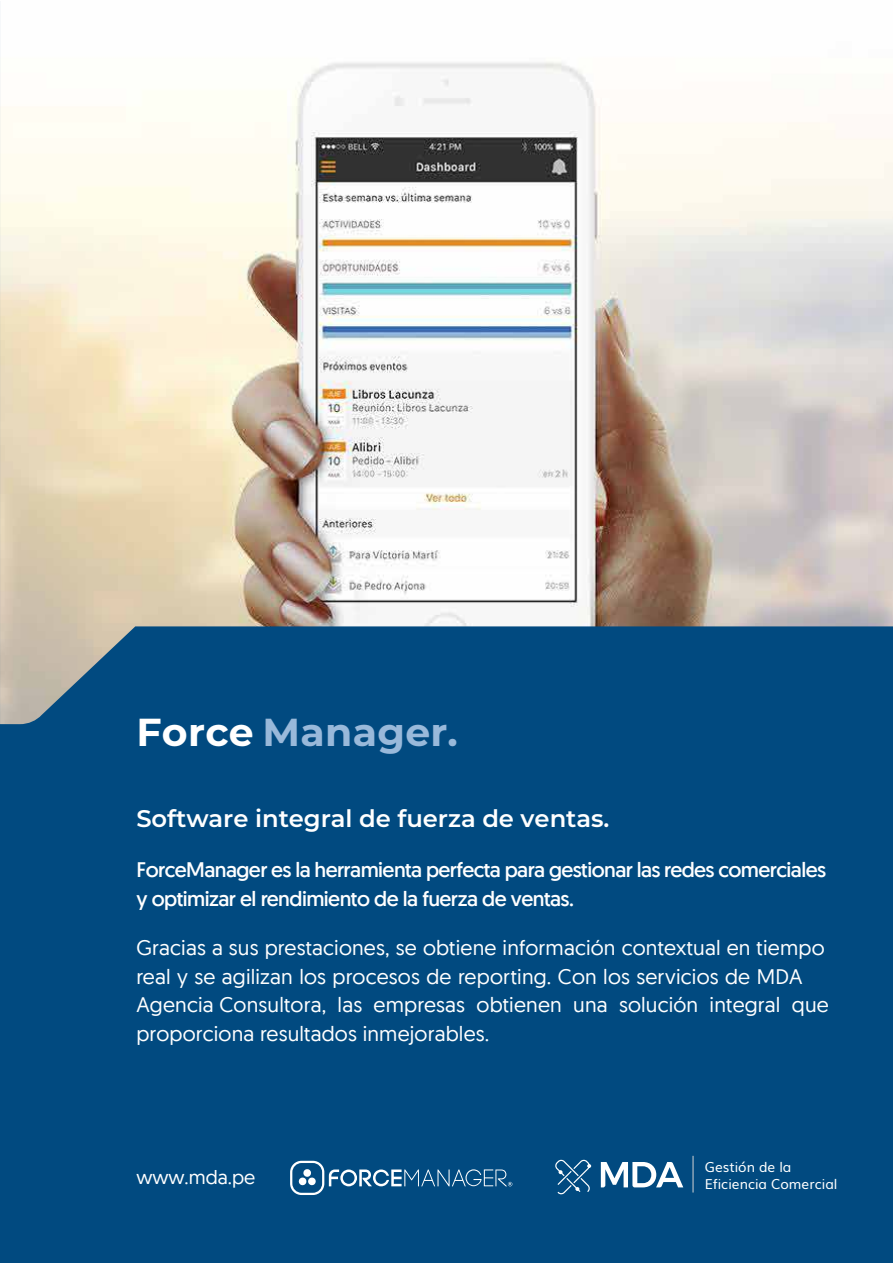
<style>
.page{position:relative;width:893px;height:1263px;background:#fff}
.page>*{position:absolute;margin:0;border:0;box-sizing:border-box;transform-origin:0 0}
.t1{font:700 39px "Montserrat";letter-spacing:.01em;color:#99b9da}
.t2{font:600 24px "Montserrat";color:#fff}
.t3{font:21px/28.5px "Geomanist";letter-spacing:.01em;color:#fff}
.t4{font:21px/28.5px "Geomanist";letter-spacing:-.025em;color:#fff}
.t5{font:19.5px "Geomanist";color:#fff}
.t6{font:13.8px/16.5px "Muli";color:#fff}
.s1{color:#fff}
</style>
<div class="page">
<div style="left:0;top:2px;width:893px;height:1261px;background:#014a80"></div>
<img style="left:0;top:2px;width:893px;height:722px">
<svg style="left:290px;top:1161px;width:222px;height:34px"></svg>
<svg style="left:601px;top:1162px;width:82px;height:25px"></svg>
<svg style="left:555px;top:1159px;width:36px;height:36px"></svg>
<hr style="left:693px;top:1156px;width:1px;height:36px;background:#d2d2d2">
<h1 class="t1" style="left:136px;top:704px;width:323px"><span class="s1">Force</span> Manager.</h1>
<p class="t2" style="left:136px;top:801px;width:475px">Software integral de fuerza de ventas.</p>
<p class="t4" style="left:136px;top:855px;width:691px">ForceManager es la herramienta perfecta para gestionar las redes comerciales y optimizar el rendimiento de la fuerza de ventas.</p>
<p class="t3" style="left:136px;top:933px;width:694px">Gracias a sus prestaciones, se obtiene información contextual en tiempo real y se agilizan los procesos de reporting. Con los servicios de MDA Agencia Consultora, las empresas obtienen una solución integral que proporciona resultados inmejorables.</p>
<p class="t5" style="left:136px;top:1165px;width:120px">www.mda.pe</p>
<p class="t6" style="left:705px;top:1158px;width:134px">Gestión de la<br>Eficiencia Comercial</p>
</div>
